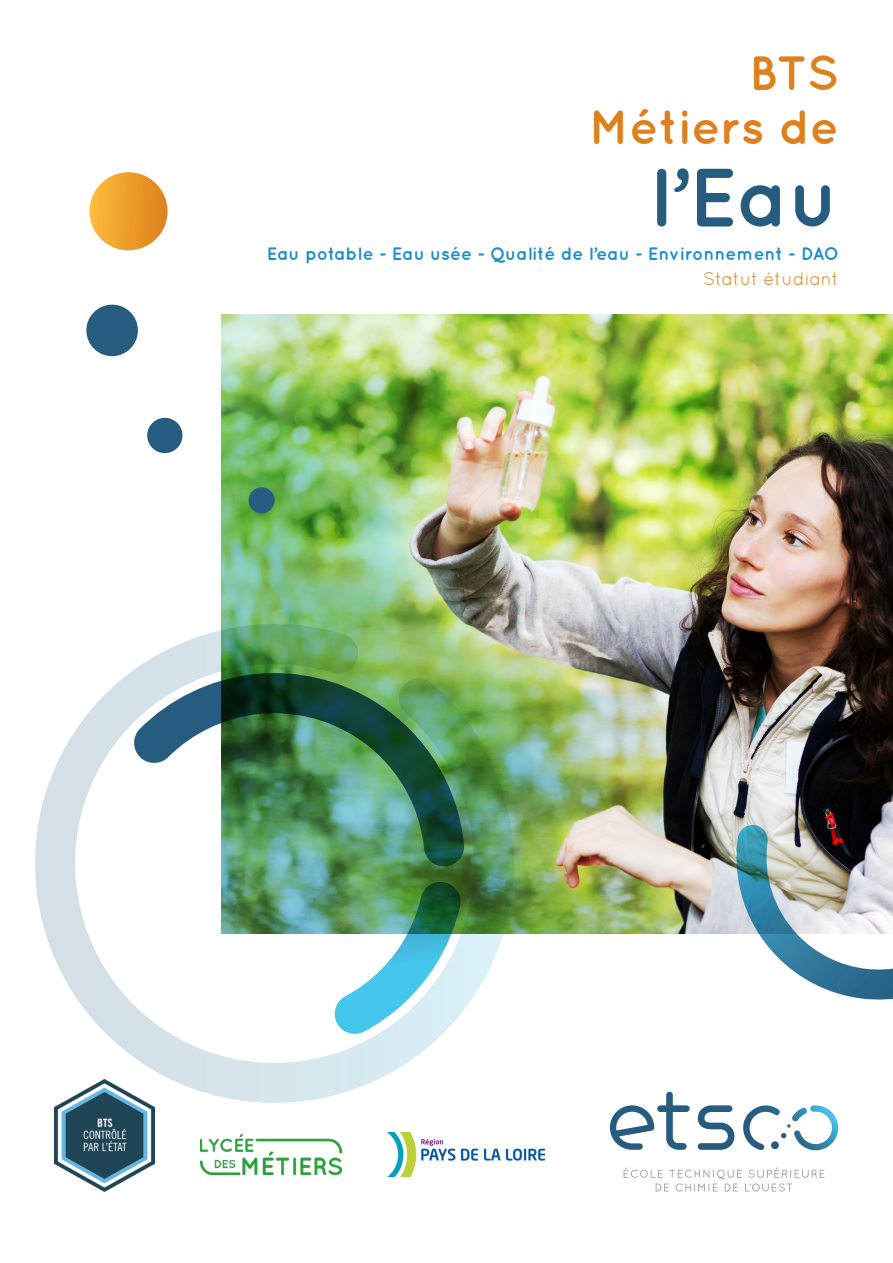
<style>
.page{position:relative;width:893px;height:1263px;background:#fff}
.page>*{position:absolute;margin:0;border:0;box-sizing:border-box;transform-origin:0 0}
.t1{font:700 82.5px "Quicksand";color:#265c80}
.t2{font:700 48px "Quicksand";color:#dd801d}
.t3{font:700 18px "Quicksand";color:#1c8fc5}
.t4{font:18px "Quicksand";color:#dd801d}
</style>
<div class="page">
<img style="left:221px;top:315px;width:672px;height:618px">
<svg style="left:624px;top:1167px;width:200px;height:24px"></svg>
<svg style="left:698px;top:1105px;width:36px;height:45px"></svg>
<svg style="left:743px;top:1105px;width:96px;height:46px"></svg>
<svg style="left:610px;top:1092px;width:80px;height:58px"></svg>
<img style="left:35px;top:624px;width:480px;height:479px">
<svg style="left:147px;top:417px;width:36px;height:37px"></svg>
<svg style="left:247px;top:485px;width:29px;height:30px"></svg>
<svg style="left:89px;top:172px;width:79px;height:79px"></svg>
<svg style="left:86px;top:304px;width:52px;height:53px"></svg>
<svg style="left:732px;top:824px;width:161px;height:176px"></svg>
<img style="left:387px;top:1132px;width:157px;height:45px">
<img style="left:54px;top:1079px;width:100px;height:112px">
<img style="left:200px;top:1134px;width:141px;height:40px">
<p class="t2" style="left:749px;top:44px;width:91px">BTS</p>
<p class="t2" style="left:589px;top:98px;width:251px">Métiers de</p>
<p class="t1" style="left:649px;top:148px;width:192px">l’Eau</p>
<p class="t3" style="left:267px;top:242px;width:574px">Eau potable - Eau usée - Qualité de l’eau - Environnement - DAO</p>
<p class="t4" style="left:703px;top:268px;width:137px">Statut étudiant</p>
</div>
